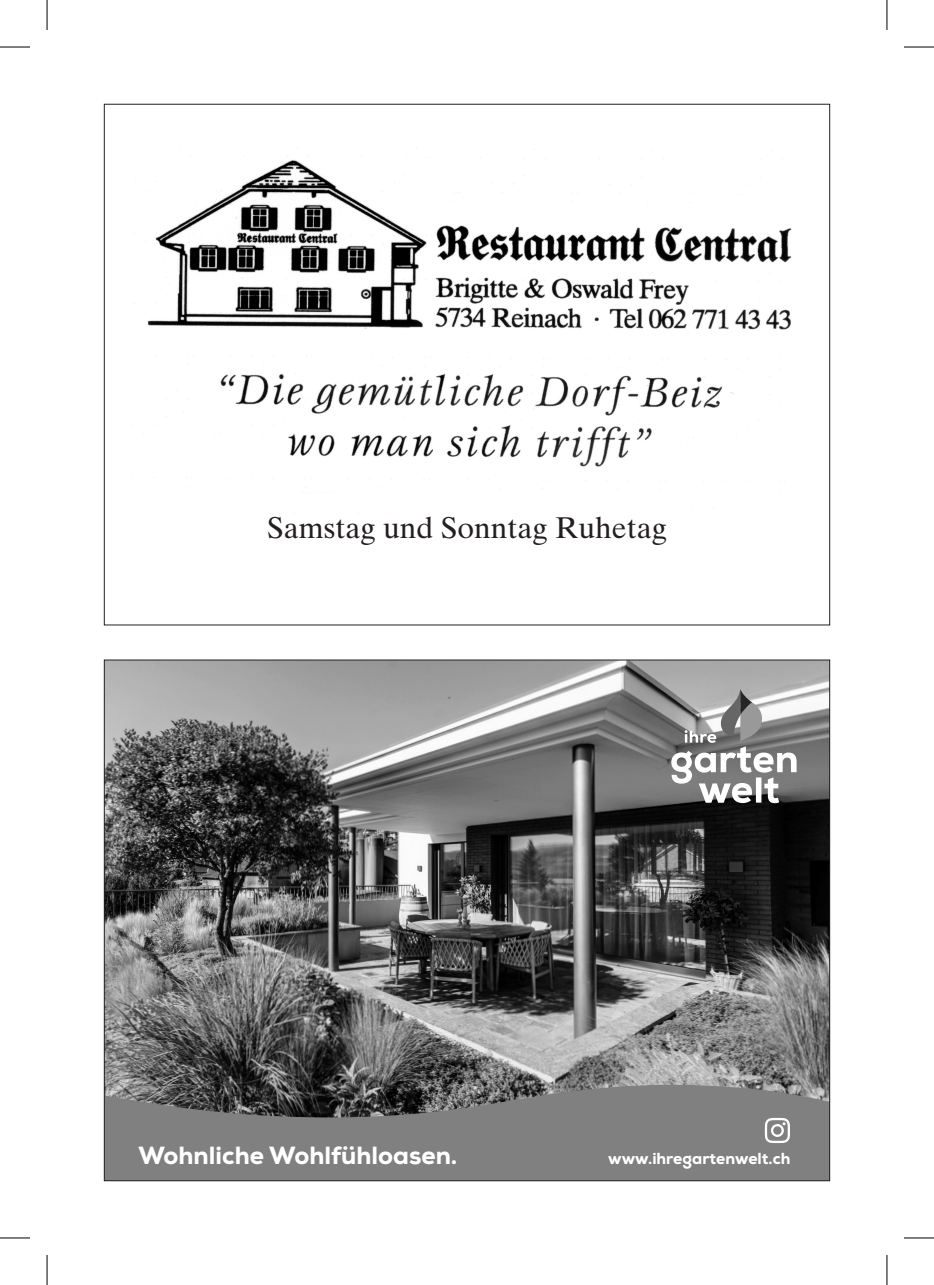
<style>
.page{position:relative;width:934px;height:1285px;background:#fff}
.page>*{position:absolute;margin:0;border:0;box-sizing:border-box;transform-origin:0 0}
.t1{font:30px "Times Ten";color:#231f20}
.t2{font:800 24.8px "Nexa";color:#fff}
.t3{font:800 16px "Nexa";color:#fff}
</style>
<div class="page">
<img style="left:106px;top:661px;width:721px;height:420px">
<svg style="left:671px;top:689px;width:125px;height:114px"></svg>
<svg style="left:106px;top:1081px;width:721px;height:98px;background:#767676"></svg>
<svg style="left:764px;top:1118px;width:25px;height:25px"></svg>
<img style="left:145px;top:148px;width:647px;height:342px">
<hr style="left:0;top:47px;width:30px;height:1px;background:#000">
<hr style="left:903px;top:47px;width:30px;height:1px;background:#000">
<hr style="left:0;top:1237px;width:30px;height:1px;background:#000">
<hr style="left:903px;top:1237px;width:30px;height:1px;background:#000">
<hr style="left:47px;top:0;width:1px;height:30px;background:#000">
<hr style="left:47px;top:1255px;width:1px;height:30px;background:#000">
<hr style="left:886px;top:0;width:1px;height:30px;background:#000">
<hr style="left:886px;top:1255px;width:1px;height:30px;background:#000">
<p class="t1" style="left:267px;top:509px;width:401px">Samstag und Sonntag Ruhetag</p>
<p class="t2" style="left:138px;top:1139px;width:320px">Wohnliche Wohlfühloasen.</p>
<p class="t3" style="left:608px;top:1147px;width:184px">www.ihregartenwelt.ch</p>
</div>
